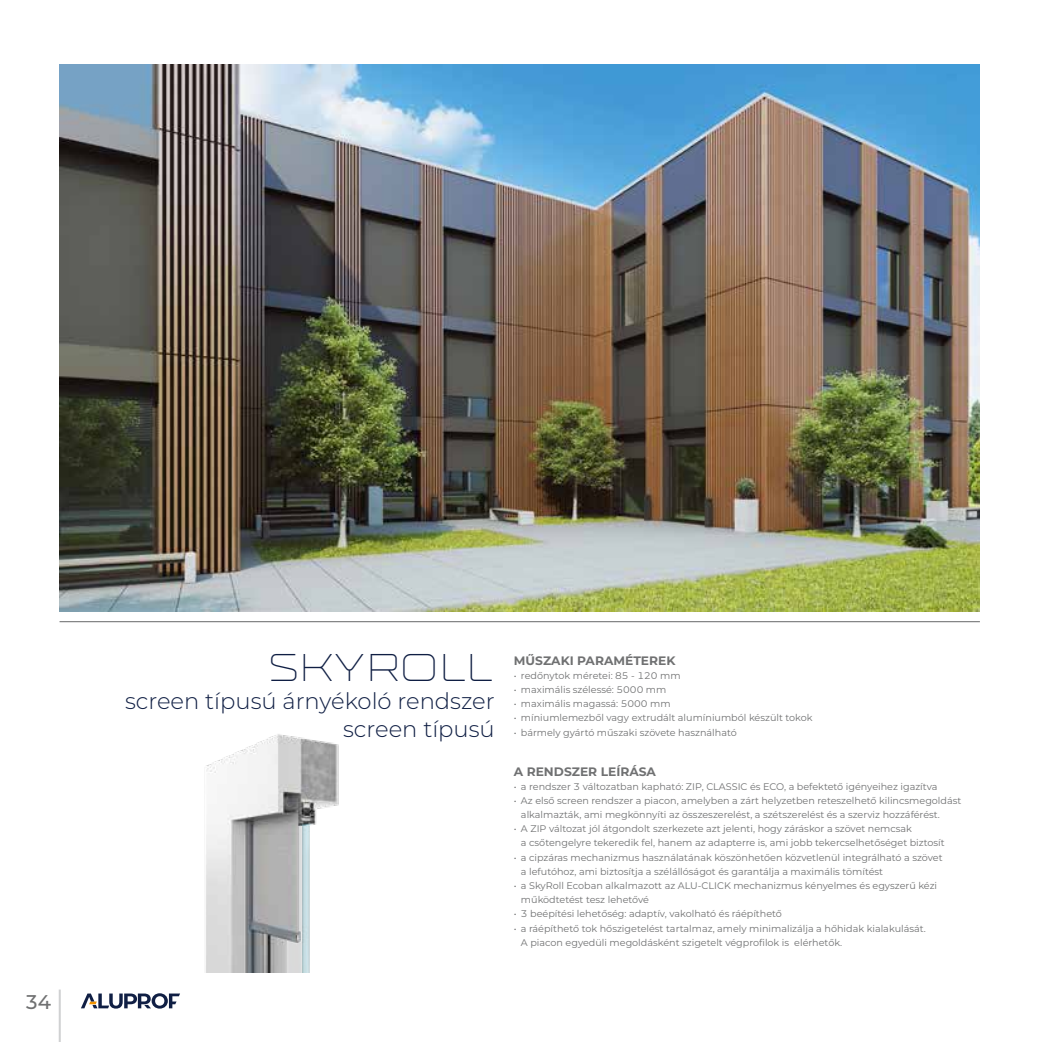
<style>
.page{position:relative;width:1042px;height:1042px;background:#fff}
.page>*{position:absolute;margin:0;border:0;box-sizing:border-box;transform-origin:0 0}
.t1{font:300 36.93px "Ronduit Capitals";color:#101f44}
.t2{font:300 22.75px/28.3px "Aluprof Sans";color:#101f44;text-align:right}
.t3{font:500 19.78px "Aluprof Sans";color:#707172}
.t4{font:700 12.25px "Aluprof Sans";color:#707172}
.t5{font:9.62px/14.2px "Aluprof Sans";color:#707172}
</style>
<div class="page">
<hr style="left:59px;top:989px;width:2px;height:53px;background:#d0d1d2">
<svg style="left:81px;top:993px;width:99px;height:15px"></svg>
<img style="left:60px;top:64px;width:920px;height:547px">
<hr style="left:60px;top:621px;width:920px;height:1px;background:#707172">
<img style="left:205px;top:734px;width:134px;height:239px">
<h3 class="t3" style="left:26px;top:988px;width:26px">34</h3>
<h1 class="t1" style="left:268px;top:644px;width:228px">SKYROLL</h1>
<h2 class="t2" style="left:125px;top:686px;width:371px">screen típusú árnyékoló rendszer screen típusú</h2>
<p class="t4" style="left:514px;top:651px;width:163px">MŰSZAKI PARAMÉTEREK</p>
<p class="t5" style="left:514px;top:668px;width:168px">• redőnytok méretei: 85 - 120 mm</p>
<p class="t5" style="left:514px;top:682px;width:154px">• maximális szélessé: 5000 mm</p>
<p class="t5" style="left:514px;top:696px;width:158px">• maximális magassá: 5000 mm</p>
<p class="t5" style="left:514px;top:710px;width:300px">• míniumlemezből vagy extrudált alumíniumból készült tokok</p>
<p class="t5" style="left:514px;top:725px;width:224px">• bármely gyártó műszaki szövete használható</p>
<p class="t4" style="left:514px;top:762px;width:144px">A RENDSZER LEÍRÁSA</p>
<p class="t5" style="left:514px;top:779px;width:425px">• a rendszer 3 változatban kapható: ZIP, CLASSIC és ECO, a befektető igényeihez igazítva</p>
<p class="t5" style="left:521px;top:793px;width:442px;text-indent:-7px">• Az első screen rendszer a piacon, amelyben a zárt helyzetben reteszelhető kilincsmegoldást alkalmazták, ami megkönnyíti az összeszerelést, a szétszerelést és a szerviz hozzáférést.</p>
<p class="t5" style="left:521px;top:821px;width:425px;text-indent:-7px">• A ZIP változat jól átgondolt szerkezete azt jelenti, hogy záráskor a szövet nemcsak<br>a csőtengelyre tekeredik fel, hanem az adapterre is, ami jobb tekercselhetőséget biztosít</p>
<p class="t5" style="left:521px;top:850px;width:423px;text-indent:-7px">• a cipzáras mechanizmus használatának köszönhetően közvetlenül integrálható a szövet a lefutóhoz, ami biztosítja a szélállóságot és garantálja a maximális tömítést</p>
<p class="t5" style="left:521px;top:878px;width:418px;text-indent:-7px">• a SkyRoll Ecoban alkalmazott az ALU-CLICK mechanizmus kényelmes és egyszerű kézi működtetést tesz lehetővé</p>
<p class="t5" style="left:514px;top:906px;width:269px">• 3 beépítési lehetőség: adaptív, vakolható és ráépíthető</p>
<p class="t5" style="left:521px;top:921px;width:406px;text-indent:-7px">• a ráépíthető tok hőszigetelést tartalmaz, amely minimalizálja a hőhidak kialakulását.<br>A piacon egyedüli megoldásként szigetelt végprofilok is elérhetők.</p>
</div>
